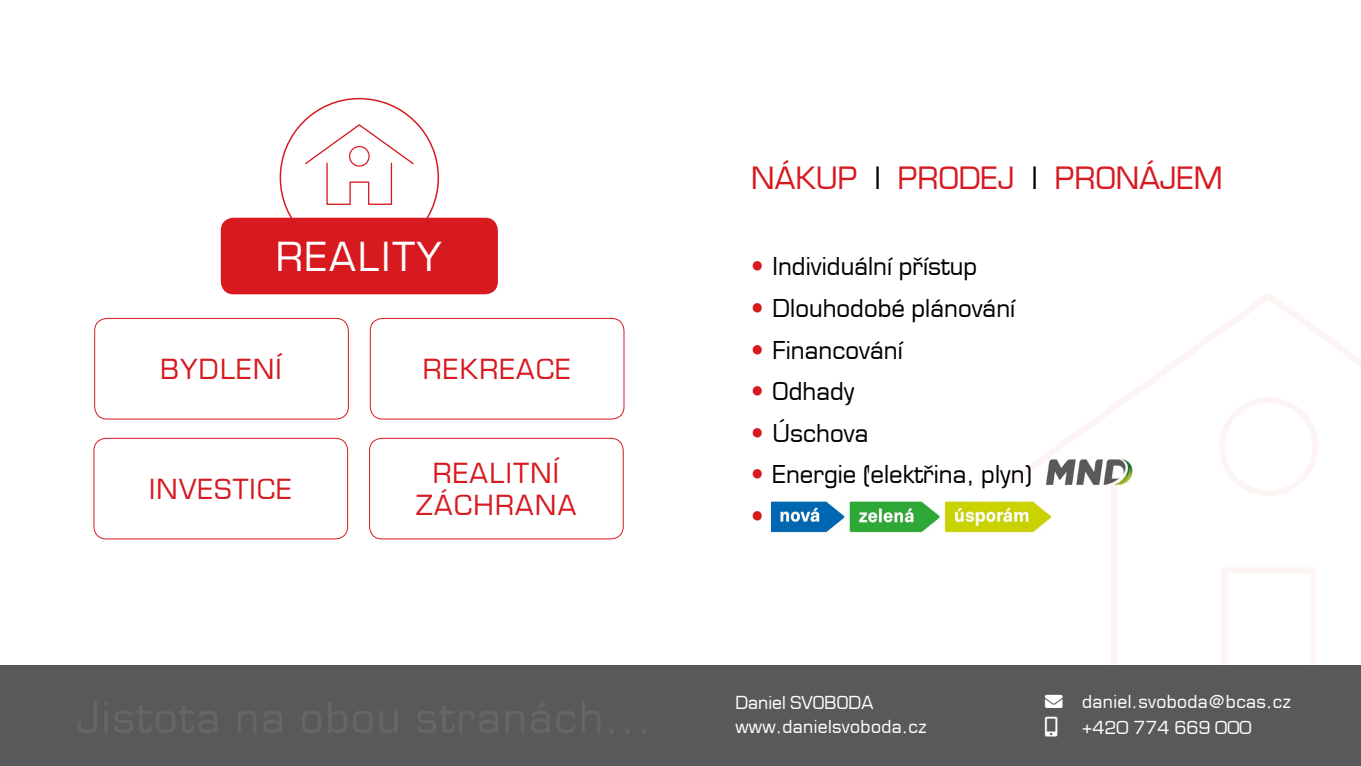
<style>
.page{position:relative;width:1361px;height:766px;background:#fff}
.page>*{position:absolute;margin:0;border:0;box-sizing:border-box;transform-origin:0 0}
.t1{font:39px "Euromode";letter-spacing:.05em;color:#fff}
.t2{font:30px "Euromode";color:#d71920}
.t3{font:27px/32.4px "Euromode";letter-spacing:.05em;color:#d71920;text-align:center}
.t4{font:24px/41.5px "Euromode";color:#000}
.t5{font:17.55px/24.2px "Euromode CE";letter-spacing:.02em;color:#fff}
.s1{color:#000}
.s2{color:#d71920}
</style>
<div class="page">
<div style="left:0;top:665px;width:1361px;height:100px;background:#58595b"></div>
<svg style="left:1111px;top:503px;width:205px;height:162px"></svg>
<svg style="left:1247px;top:490px;width:43px;height:6px"></svg>
<svg style="left:1009px;top:293px;width:352px;height:197px"></svg>
<svg style="left:305px;top:124px;width:109px;height:80px"></svg>
<div style="left:221px;top:218px;width:277px;height:76px;background:#d71920;border-radius:13px"></div>
<div style="left:369px;top:438px;width:254px;height:101px;border:1px solid #d71920;border-radius:12px"></div>
<div style="left:94px;top:438px;width:254px;height:101px;border:1px solid #d71920;border-radius:12px"></div>
<div style="left:370px;top:318px;width:254px;height:101px;border:1px solid #d71920;border-radius:12px"></div>
<div style="left:94px;top:318px;width:255px;height:101px;border:1px solid #d71920;border-radius:12px"></div>
<img style="left:1033px;top:440px;width:111px;height:63px">
<img style="left:772px;top:497px;width:278px;height:36px">
<h1 class="t1" style="left:276px;top:233px;width:167px">Reality</h1>
<p class="t3" style="left:160px;top:353px;width:123px">byd lení</p>
<p class="t3" style="left:423px;top:353px;width:149px">rekreace</p>
<p class="t3" style="left:149px;top:473px;width:144px">investice</p>
<p class="t3" style="left:416px;top:456px;width:162px">realitní záchrana</p>
<p class="t2" style="left:751px;top:160px;width:326px">NÁKUP <span class="s1">|</span> PRODEJ <span class="s1">|</span> PRONÁ</p>
<p class="t2" style="left:1160px;top:160px;width:64px">JEM</p>
<p class="t4" style="left:751px;top:246px;width:228px"><span class="s2">•</span> Individuální přístup</p>
<p class="t4" style="left:751px;top:287px;width:266px"><span class="s2">•</span> Dlouhodobé plánování</p>
<p class="t4" style="left:751px;top:329px;width:153px"><span class="s2">•</span> Financování</p>
<p class="t4" style="left:751px;top:370px;width:105px"><span class="s2">•</span> Odhady</p>
<p class="t4" style="left:751px;top:412px;width:119px"><span class="s2">•</span> Úschova</p>
<p class="t4" style="left:751px;top:453px;width:282px"><span class="s2">•</span> Energie (elektřina, plyn) <span class="s2">•</span></p>
<p class="t5" style="left:735px;top:690px;width:192px">Daniel SVOBODA www.danielsvoboda.cz</p>
<p class="t5" style="left:1045px;top:688px;width:247px;line-height:26.2px;text-align:center">→ daniel.svoboda@bcas.cz +420 774 669 000</p>
</div>
